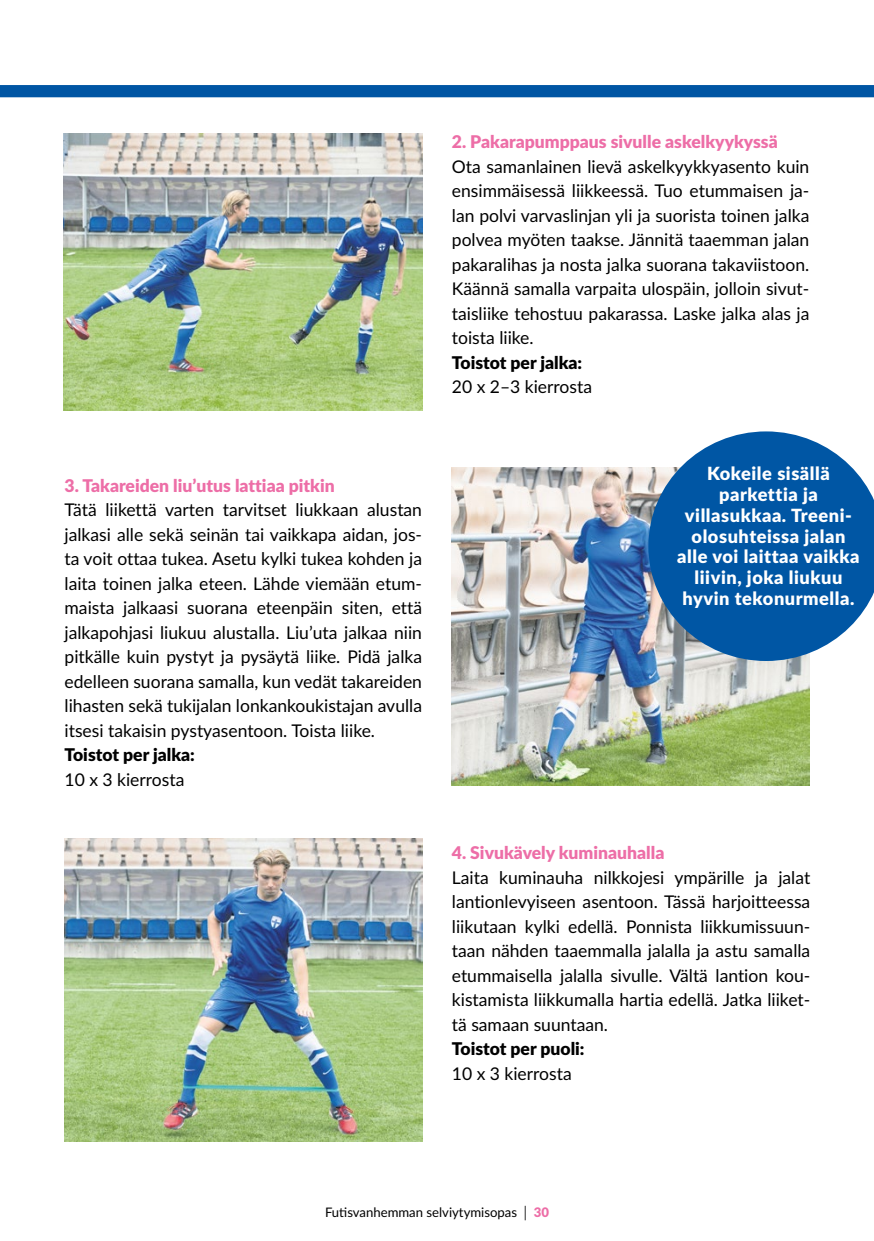
<style>
.page{position:relative;width:874px;height:1241px;background:#fff}
.page>*{position:absolute;margin:0;border:0;box-sizing:border-box;transform-origin:0 0}
.t1{font:900 18.2px/20.8px "Lato";letter-spacing:.03em;color:#fff;text-align:center}
.t2{font:17.5px/24.5px "Lato";color:#000;text-align:justify}
.t3{font:900 17.5px "Lato";color:#ed6ea7}
.t4{font:900 17.5px "Lato";color:#000}
.t5{font:13.12px "Lato";color:#000}
.s1{font-weight:900;color:#ed6ea7}
</style>
<div class="page">
<img style="left:451px;top:467px;width:358px;height:318px">
<img style="left:64px;top:133px;width:358px;height:277px">
<svg style="left:648px;top:431px;width:225px;height:230px;background:#2c71b0"></svg>
<img style="left:64px;top:838px;width:358px;height:303px">
<div style="left:0;top:85px;width:873px;height:12px;background:#0056a4"></div>
<p class="t3" style="left:64px;top:472px;width:271px">3. Takareiden liu’utus lattiaa pitkin</p>
<p class="t2" style="left:64px;top:496px;width:359px">Tätä liikettä varten tarvitset liukkaan alustan jalkasi alle sekä seinän tai vaikkapa aidan, jos&shy;ta voit ottaa tukea. Asetu kylki tukea kohden ja laita toinen jalka eteen. Lähde viemään etum&shy;maista jalkaasi suorana eteenpäin siten, että jalkapohjasi liukuu alustalla. Liu’uta jalkaa niin pitkälle kuin pystyt ja pysäytä liike. Pidä jalka edelleen suorana samalla, kun vedät takareiden lihasten sekä tukijalan lonkankoukistajan avulla itsesi takaisin pystyasentoon. Toista liike.</p>
<p class="t4" style="left:64px;top:741px;width:132px">Toistot per jalka:</p>
<p class="t2" style="left:64px;top:766px;width:121px">10 x 3 kierrosta</p>
<p class="t3" style="left:451px;top:129px;width:327px">2. Pakarapumppaus sivulle askelkyykyssä</p>
<p class="t2" style="left:451px;top:153px;width:359px">Ota samanlainen lievä askelkyykkyasento kuin ensimmäisessä liikkeessä. Tuo etummaisen ja&shy;lan polvi varvaslinjan yli ja suorista toinen jalka polvea myöten taakse. Jännitä taaemman jalan pakaralihas ja nosta jalka suorana takaviistoon.<br>Käännä samalla varpaita ulospäin, jolloin sivut&shy;taisliike tehostuu pakarassa. Laske jalka alas ja toista liike.</p>
<p class="t4" style="left:451px;top:349px;width:132px">Toistot per jalka:</p>
<p class="t2" style="left:451px;top:374px;width:142px">20 x 2–3 kierrosta</p>
<p class="t1" style="left:677px;top:462px;width:184px">Kokeile sisällä parkettia ja villasukkaa. Treeni&shy;olosuhteissa jalan alle voi laittaa vaikka liivin, joka liukuu hyvin tekonurmella.</p>
<p class="t3" style="left:451px;top:839px;width:214px">4. Sivukävely kuminauhalla</p>
<p class="t2" style="left:451px;top:864px;width:360px">Laita kuminauha nilkkojesi ympärille ja jalat lantionlevyiseen asentoon. Tässä harjoitteessa liikutaan kylki edellä. Ponnista liikkumissuun&shy;taan nähden taaemmalla jalalla ja astu samalla etummaisella jalalla sivulle. Vältä lantion kou&shy;kistamista liikkumalla hartia edellä. Jatka liiket&shy;tä samaan suuntaan.</p>
<p class="t4" style="left:451px;top:1035px;width:134px">Toistot per puoli:</p>
<p class="t2" style="left:451px;top:1060px;width:121px">10 x 3 kierrosta</p>
<p class="t5" style="left:325px;top:1202px;width:225px">Futisvanhemman selviytymisopas │ <span class="s1">30</span></p>
</div>
